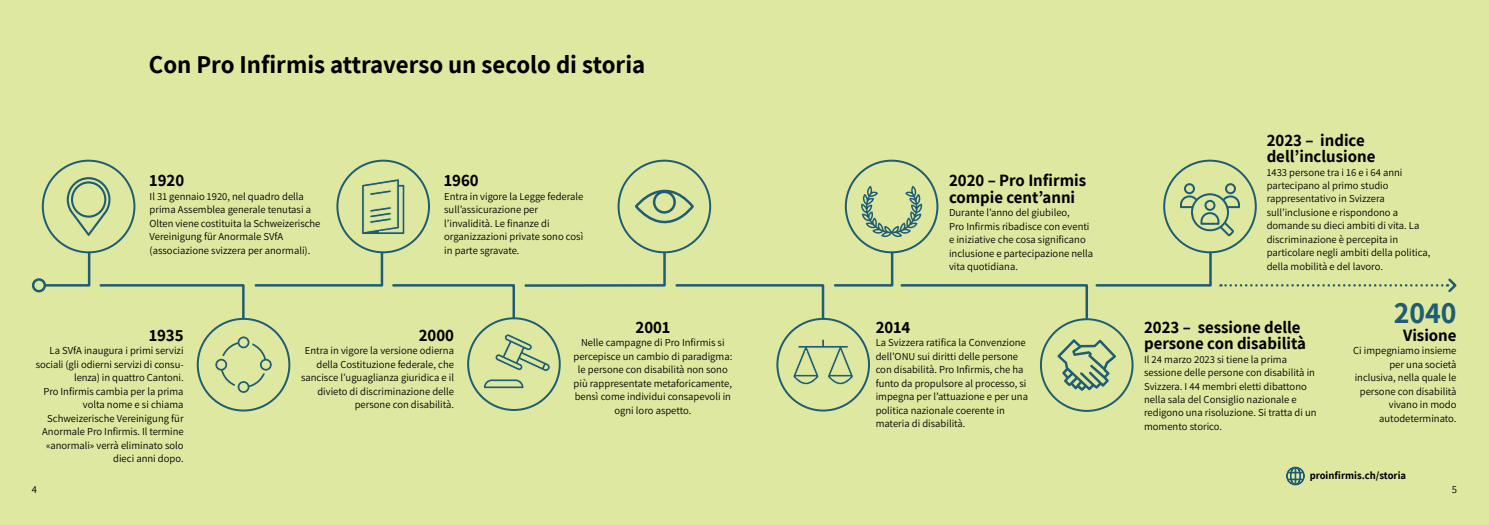
<style>
.page{position:relative;width:1489px;height:525px;background:#fff}
.page>*{position:absolute;margin:0;border:0;box-sizing:border-box;transform-origin:0 0}
.P_Titel_T5_8_5pt_Bildlegende{font:700 30px "Assistant";color:#1e5d75}
.H2_Titel_T2_20pt{font:700 25px "Assistant";color:#000}
.H3_Titel_T3_13pt{font:700 16.88px/16.2px "Assistant";color:#000}
.P_Bildlegende_8_5pt{font:10.62px/13.5px "Assistant";color:#000}
.P_Grundtext_10pt{font:700 10.62px "Assistant";color:#000}
</style>
<div class="page">
<div style="left:0;top:0;width:1488px;height:524px;background:#dee8a0"></div>
<svg style="left:215px;top:336px;width:57px;height:56px"></svg>
<div style="left:197px;top:318px;width:93px;height:93px;border:2px solid #1e5d75;border-radius:50%"></div>
<svg style="left:34px;top:250px;width:58px;height:37px"></svg>
<svg style="left:99px;top:284px;width:147px;height:36px"></svg>
<svg style="left:254px;top:250px;width:130px;height:37px"></svg>
<svg style="left:392px;top:284px;width:123px;height:36px"></svg>
<svg style="left:524px;top:250px;width:143px;height:37px"></svg>
<svg style="left:675px;top:284px;width:150px;height:36px"></svg>
<svg style="left:832px;top:250px;width:380px;height:70px"></svg>
<svg style="left:33px;top:279px;width:12px;height:12px"></svg>
<div style="left:32px;top:278px;width:14px;height:14px;border:2px solid #1e5d75;border-radius:50%"></div>
<div style="left:42px;top:160px;width:93px;height:93px;border:2px solid #1e5d75;border-radius:50%"></div>
<svg style="left:67px;top:177px;width:43px;height:59px"></svg>
<div style="left:336px;top:159px;width:94px;height:94px;border:2px solid #1e5d75;border-radius:50%"></div>
<svg style="left:362px;top:178px;width:43px;height:56px"></svg>
<div style="left:467px;top:317px;width:93px;height:94px;border:2px solid #1e5d75;border-radius:50%"></div>
<svg style="left:484px;top:379px;width:40px;height:10px"></svg>
<svg style="left:495px;top:333px;width:56px;height:39px"></svg>
<div style="left:776px;top:318px;width:94px;height:93px;border:2px solid #1e5d75;border-radius:50%"></div>
<svg style="left:793px;top:339px;width:60px;height:46px"></svg>
<div style="left:844px;top:159px;width:94px;height:94px;border:2px solid #1e5d75;border-radius:50%"></div>
<svg style="left:861px;top:186px;width:61px;height:51px"></svg>
<svg style="left:1220px;top:278px;width:237px;height:15px"></svg>
<svg style="left:1286px;top:467px;width:18px;height:17px"></svg>
<div style="left:1039px;top:318px;width:94px;height:93px;border:2px solid #1e5d75;border-radius:50%"></div>
<svg style="left:1057px;top:339px;width:58px;height:52px"></svg>
<div style="left:1163px;top:159px;width:93px;height:94px;border:2px solid #1e5d75;border-radius:50%"></div>
<svg style="left:1180px;top:183px;width:59px;height:53px"></svg>
<div style="left:617px;top:159px;width:94px;height:94px;border:2px solid #1e5d75;border-radius:50%"></div>
<svg style="left:632px;top:171px;width:63px;height:70px"></svg>
<div style="left:653px;top:190px;width:23px;height:23px;border:2px solid #1e5d75;border-radius:50%"></div>
<h2 class="H2_Titel_T2_20pt" style="left:149px;top:47px;width:498px">Con Pro Infirmis attraverso un secolo di storia</h2>
<h3 class="H3_Titel_T3_13pt" style="left:150px;top:172px;width:36px">1920</h3>
<p class="P_Bildlegende_8_5pt" style="left:150px;top:189px;width:172px">Il 31 gennaio 1920, nel quadro della prima Assemblea generale tenutasi a Olten viene costituita la Schweizerische Vereinigung für Anormale SVfA (associazione svizzera per anormali).</p>
<h3 class="H3_Titel_T3_13pt" style="left:444px;top:172px;width:36px">1960</h3>
<p class="P_Bildlegende_8_5pt" style="left:444px;top:189px;width:141px">Entra in vigore la Legge federale sull’assicurazione per l’invalidità. Le finanze di organizzazioni private sono così in parte sgravate.</p>
<h3 class="H3_Titel_T3_13pt" style="left:149px;top:326px;width:36px">1935</h3>
<p class="P_Bildlegende_8_5pt" style="left:36px;top:343px;width:149px;text-align:right">La SVfA inaugura i primi servizi sociali (gli odierni servizi di consu&shy;lenza) in quattro Cantoni.<br>Pro Infirmis cambia per la prima volta nome e si chiama<br>Schweizerische Vereinigung für<br>Anormale Pro Infirmis. Il termine «anormali» verrà eliminato solo dieci anni dopo.</p>
<h3 class="H3_Titel_T3_13pt" style="left:418px;top:326px;width:37px">2000</h3>
<p class="P_Bildlegende_8_5pt" style="left:301px;top:343px;width:154px;text-align:right">Entra in vigore la versione odierna della Costituzione federale, che sancisce l’uguaglianza giuridica e il divieto di discriminazione delle persone con disabilità.</p>
<h3 class="H3_Titel_T3_13pt" style="left:635px;top:318px;width:36px">2001</h3>
<p class="P_Bildlegende_8_5pt" style="left:573px;top:335px;width:160px;text-align:center">Nelle campagne di Pro Infirmis si percepisce un cambio di paradigma: le persone con disabilità non sono più rappresentate metaforicamente, bensì come individui consapevoli in ogni loro aspetto.</p>
<h3 class="H3_Titel_T3_13pt" style="left:949px;top:172px;width:138px">2020 – Pro Infirmis compie cent’anni</h3>
<p class="P_Bildlegende_8_5pt" style="left:949px;top:205px;width:145px">Durante l’anno del giubileo,<br>Pro Infirmis ribadisce con eventi e iniziative che cosa significano inclusione e partecipazione nella vita quotidiana.</p>
<h3 class="H3_Titel_T3_13pt" style="left:875px;top:318px;width:36px">2014</h3>
<p class="P_Bildlegende_8_5pt" style="left:875px;top:335px;width:154px">La Svizzera ratifica la Convenzione dell’ONU sui diritti delle persone con disabilità. Pro Infirmis, che ha funto da propulsore al processo, si impegna per l’attuazione e per una politica nazionale coerente in materia di disabilità.</p>
<h3 class="H3_Titel_T3_13pt" style="left:1266px;top:131px;width:110px">2023 – indice dell’inclusione</h3>
<p class="P_Bildlegende_8_5pt" style="left:1266px;top:164px;width:165px">1433 persone tra i 16 e i 64 anni partecipano al primo studio rappresentativo in Svizzera sull’inclusione e rispondono a domande su dieci ambiti di vita. La discriminazione è percepita in particolare negli ambiti della politica, della mobilità e del lavoro.</p>
<h3 class="H3_Titel_T3_13pt" style="left:1144px;top:318px;width:163px">2023 – sessione delle persone con disabilità</h3>
<p class="P_Bildlegende_8_5pt" style="left:1144px;top:351px;width:174px">Il 24 marzo 2023 si tiene la prima sessione delle persone con disabilità in Svizzera. I 44 membri eletti dibattono nella sala del Consiglio nazionale e redigono una risoluzione. Si tratta di un momento storico.</p>
<p class="P_Titel_T5_8_5pt_Bildlegende" style="left:1393px;top:292px;width:64px">2040</p>
<h3 class="H3_Titel_T3_13pt" style="left:1402px;top:326px;width:55px">Visione</h3>
<p class="P_Bildlegende_8_5pt" style="left:1352px;top:343px;width:105px;text-align:right">Ci impegniamo insieme per una società inclusiva, nella quale le persone con disabilità vivano in modo autodeterminato.</p>
<p class="P_Grundtext_10pt" style="left:1309px;top:468px;width:98px">proinfirmis.ch/storia</p>
<p class="P_Bildlegende_8_5pt" style="left:32px;top:482px;width:7px">4</p>
<p class="P_Bildlegende_8_5pt" style="left:1451px;top:482px;width:7px">5</p>
</div>
